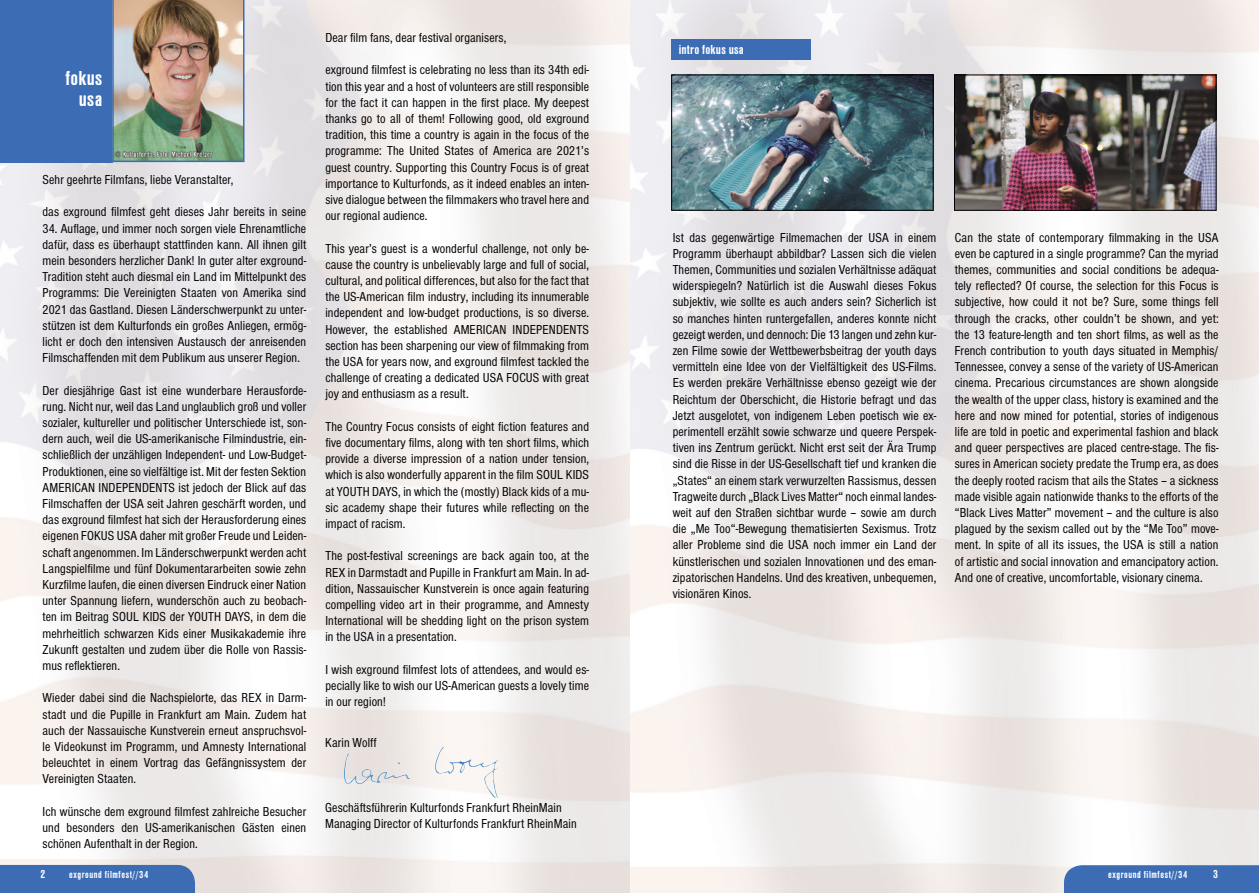
<style>
.page{position:relative;width:1259px;height:893px;background:#fff}
.page>*{position:absolute;margin:0;border:0;box-sizing:border-box;transform-origin:0 0}
.t1{font:21px/21px "Sans Cd CE Bold";letter-spacing:.015em;color:#fff;text-align:right;scale:1.05 1}
.t2{font:condensed 13.5px/16.2px "Sans";letter-spacing:.01em;color:#000;text-align:justify}
.t3{font:13.5px "Sans Cd CE Bold";letter-spacing:.015em;color:#fff;scale:1.05 1}
.t4{font:700 condensed 12px "Sans";color:#fff}
.t5{font:700 condensed 10.5px "Sans";letter-spacing:.05em;color:#fff}
</style>
<div class="page">
<img style="left:0;top:0;width:1259px;height:893px">
<div style="left:0;top:0;width:112px;height:162px;background:#3b6cb4"></div>
<div style="left:0;top:865px;width:195px;height:28px;background:#3b6cb4"></div>
<div style="left:1064px;top:865px;width:195px;height:28px;background:#3b6cb4"></div>
<img style="left:112px;top:0;width:132px;height:162px">
<img style="left:342px;top:747px;width:157px;height:51px">
<img style="left:673px;top:77px;width:258px;height:132px">
<div style="left:671px;top:75px;width:262px;height:136px;border:1px solid #000"></div>
<img style="left:956px;top:77px;width:258px;height:132px">
<div style="left:954px;top:75px;width:262px;height:136px;border:1px solid #000"></div>
<div style="left:671px;top:39px;width:139px;height:21px;background:#3b6cb4"></div>
<h1 class="t1" style="left:65px;top:68px;width:37px">fokus usa</h1>
<p class="t2" style="left:43px;top:172px;width:192px">Sehr geehrte Filmfans, liebe Veranstalter,</p>
<p class="t2" style="left:43px;top:204px;width:265px">das exground filmfest geht dieses Jahr bereits in seine</p>
<p class="t2" style="left:43px;top:220px;width:265px">34. Auflage, und immer noch sorgen viele Ehrenamtliche dafür, dass es überhaupt stattfinden kann. All ihnen gilt mein besonders herzlicher Dank! In guter alter exground-Tradition steht auch diesmal ein Land im Mittelpunkt des Programms: Die Vereinigten Staaten von Amerika sind 2021 das Gastland. Diesen Länderschwerpunkt zu unter&shy;stützen ist dem Kulturfonds ein großes Anliegen, ermög&shy;licht er doch den intensiven Austausch der anreisenden Filmschaffenden mit dem Publikum aus unserer Region.</p>
<p class="t2" style="left:43px;top:382px;width:265px">Der diesjährige Gast ist eine wunderbare Herausforde&shy;rung. Nicht nur, weil das Land unglaublich groß und voller sozialer, kultureller und politischer Unterschiede ist, son&shy;dern auch, weil die US-amerikanische Filmindustrie, ein&shy;schließlich der unzähligen Independent- und Low-Budget-Produktionen, eine so vielfältige ist. Mit der festen Sektion AMERICAN INDEPENDENTS ist jedoch der Blick auf das Filmschaffen der USA seit Jahren geschärft worden, und das exground filmfest hat sich der Herausforderung eines eigenen FOKUS USA daher mit großer Freude und Leiden&shy;schaft angenommen. Im Länderschwerpunkt werden acht Langspielfilme und fünf Dokumentararbeiten sowie zehn Kurzfilme laufen, die einen diversen Eindruck einer Nation unter Spannung liefern, wunderschön auch zu beobach&shy;ten im Beitrag SOUL KIDS der YOUTH DAYS, in dem die mehrheitlich schwarzen Kids einer Musikakademie ihre Zukunft gestalten und zudem über die Rolle von Rassis&shy;mus reflektieren.</p>
<p class="t2" style="left:43px;top:690px;width:265px">Wieder dabei sind die Nachspielorte, das REX in Darm&shy;stadt und die Pupille in Frankfurt am Main. Zudem hat auch der Nassauische Kunstverein erneut anspruchsvol&shy;le Videokunst im Programm, und Amnesty International beleuchtet in einem Vortrag das Gefängnissystem der Vereinigten Staaten.</p>
<p class="t2" style="left:43px;top:803px;width:265px">Ich wünsche dem exground filmfest zahlreiche Besucher und besonders den US-amerikanischen Gästen einen schönen Aufenthalt in der Region.</p>
<p class="t4" style="left:41px;top:867px;width:6px">2</p>
<p class="t5" style="left:69px;top:868px;width:81px">exground filmfest//34</p>
<p class="t2" style="left:325px;top:30px;width:183px">Dear film fans, dear festival organisers,</p>
<p class="t2" style="left:325px;top:62px;width:265px">exground filmfest is celebrating no less than its 34th edi&shy;tion this year and a host of volunteers are still responsible for the fact it can happen in the first place. My deepest thanks go to all of them! Following good, old exground tradition, this time a country is again in the focus of the programme: The United States of America are 2021’s guest country. Supporting this Country Focus is of great importance to Kulturfonds, as it indeed enables an inten&shy;sive dialogue between the filmmakers who travel here and our regional audience.</p>
<p class="t2" style="left:325px;top:240px;width:265px">This year’s guest is a wonderful challenge, not only be&shy;cause the country is unbelievably large and full of social, cultural, and political differences, but also for the fact that the US-American film industry, including its innumerable independent and low-budget productions, is so diverse.<br>However, the established AMERICAN INDEPENDENTS section has been sharpening our view of filmmaking from the USA for years now, and exground filmfest tackled the challenge of creating a dedicated USA FOCUS with great joy and enthusiasm as a result.</p>
<p class="t2" style="left:325px;top:419px;width:265px">The Country Focus consists of eight fiction features and five documentary films, along with ten short films, which provide a diverse impression of a nation under tension, which is also wonderfully apparent in the film SOUL KIDS at YOUTH DAYS, in which the (mostly) Black kids of a mu&shy;sic academy shape their futures while reflecting on the impact of racism.</p>
<p class="t2" style="left:325px;top:548px;width:265px">The post-festival screenings are back again too, at the REX in Darmstadt and Pupille in Frankfurt am Main. In ad&shy;dition, Nassauischer Kunstverein is once again featuring compelling video art in their programme, and Amnesty International will be shedding light on the prison system in the USA in a presentation.</p>
<p class="t2" style="left:325px;top:662px;width:265px">I wish exground filmfest lots of attendees, and would es&shy;pecially like to wish our US-American guests a lovely time in our region!</p>
<p class="t2" style="left:325px;top:734px;width:53px">Karin Wolff</p>
<p class="t2" style="left:325px;top:799px;width:253px">Geschäftsführerin Kulturfonds Frankfurt RheinMain<br>Managing Director of Kulturfonds Frankfurt RheinMain</p>
<p class="t3" style="left:679px;top:42px;width:64px">intro fokus usa</p>
<p class="t2" style="left:672px;top:229px;width:265px">Ist das gegenwärtige Filmemachen der USA in einem Programm überhaupt abbildbar? Lassen sich die vielen Themen, Communities und sozialen Verhältnisse adäquat widerspiegeln? Natürlich ist die Auswahl dieses Fokus subjektiv, wie sollte es auch anders sein? Sicherlich ist so manches hinten runtergefallen, anderes konnte nicht gezeigt werden, und dennoch: Die 13 langen und zehn kur&shy;zen Filme sowie der Wettbewerbsbeitrag der youth days vermitteln eine Idee von der Vielfältigkeit des US-Films.<br>Es werden prekäre Verhältnisse ebenso gezeigt wie der Reichtum der Oberschicht, die Historie befragt und das Jetzt ausgelotet, von indigenem Leben poetisch wie ex&shy;perimentell erzählt sowie schwarze und queere Perspek&shy;tiven ins Zentrum gerückt. Nicht erst seit der Ära Trump sind die Risse in der US-Gesellschaft tief und kranken die „States“ an einem stark verwurzelten Rassismus, dessen Tragweite durch „Black Lives Matter“ noch einmal landes&shy;weit auf den Straßen sichtbar wurde – sowie am durch die „Me Too“-Bewegung thematisierten Sexismus. Trotz aller Probleme sind die USA noch immer ein Land der künstlerischen und sozialen Innovationen und des eman&shy;zipatorischen Handelns. Und des kreativen, unbequemen, visionären Kinos.</p>
<p class="t2" style="left:955px;top:229px;width:265px">Can the state of contemporary filmmaking in the USA even be captured in a single programme? Can the myriad themes, communities and social conditions be adequa&shy;tely reflected? Of course, the selection for this Focus is subjective, how could it not be? Sure, some things fell through the cracks, other couldn’t be shown, and yet: the 13 feature-length and ten short films, as well as the French contribution to youth days situated in Memphis/ Tennessee, convey a sense of the variety of US-American cinema. Precarious circumstances are shown alongside the wealth of the upper class, history is examined and the here and now mined for potential, stories of indigenous life are told in poetic and experimental fashion and black and queer perspectives are placed centre-stage. The fis&shy;sures in American society predate the Trump era, as does the deeply rooted racism that ails the States – a sickness made visible again nationwide thanks to the efforts of the “Black Lives Matter” movement – and the culture is also plagued by the sexism called out by the “Me Too” move&shy;ment. In spite of all its issues, the USA is still a nation of artistic and social innovation and emancipatory action.<br>And one of creative, uncomfortable, visionary cinema.</p>
<p class="t5" style="left:1108px;top:868px;width:81px">exground filmfest//34</p>
<p class="t4" style="left:1213px;top:867px;width:6px">3</p>
</div>
